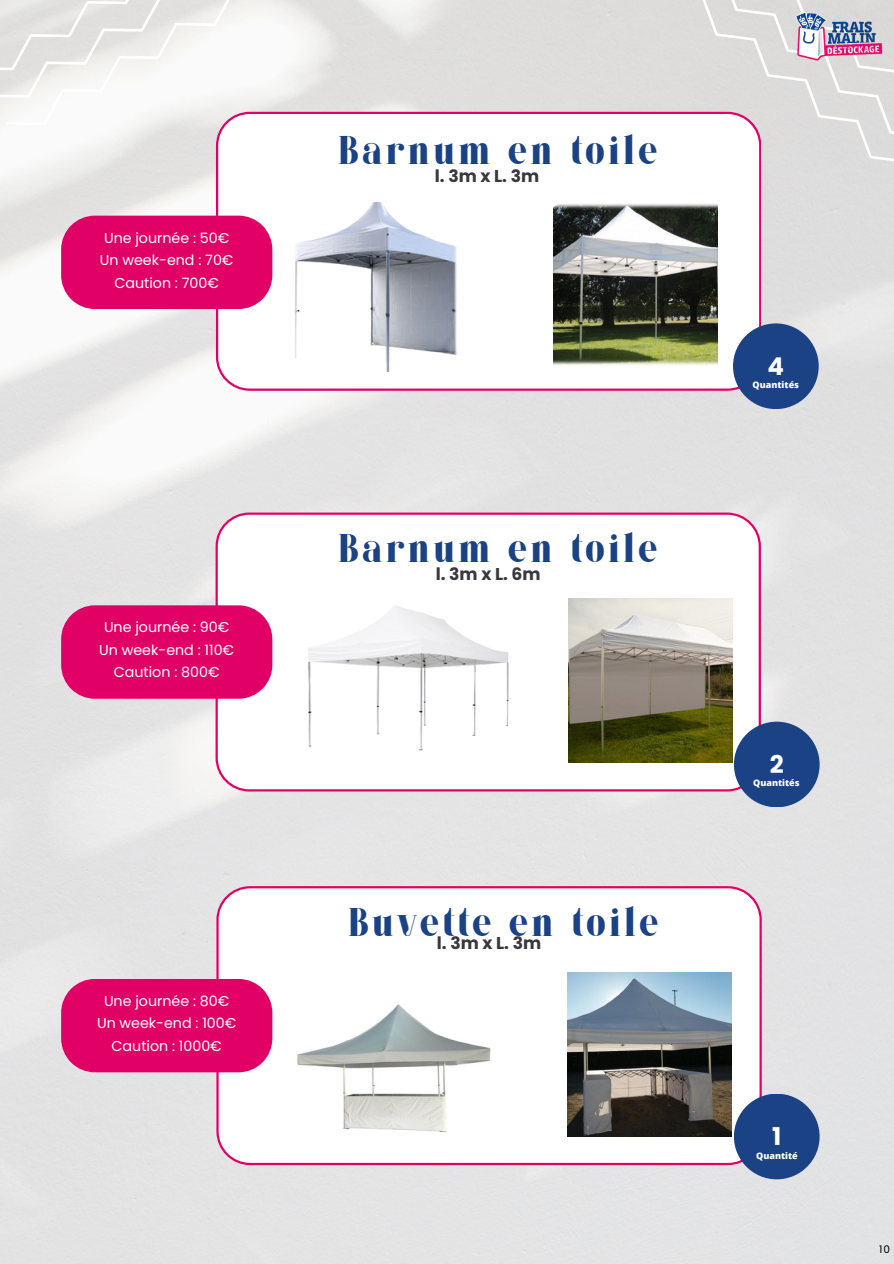
<style>
.page{position:relative;width:894px;height:1264px;background:#fff}
.page>*{position:absolute;margin:0;border:0;box-sizing:border-box;transform-origin:0 0}
.t1{font:700 48px "Kage";letter-spacing:.07em;color:#1a4285}
.t2{font:700 24.45px "Poppins";color:#fff}
.t3{font:700 17.1px "Poppins";letter-spacing:.105em;color:#3a383d}
.t4{font:14.25px/22.5px "Poppins";color:#fff;text-align:center}
.t5{font:10.5px "Poppins";color:#000}
.t6{font:800 9px "Open Sans";color:#fff}
</style>
<div class="page">
<img style="left:0;top:0;width:893px;height:1263px">
<svg style="left:216px;top:112px;width:544px;height:279px"></svg>
<svg style="left:0;top:0;width:244px;height:142px"></svg>
<div style="left:61px;top:216px;width:211px;height:93px;background:#e10065"></div>
<img style="left:553px;top:202px;width:164px;height:164px">
<img style="left:291px;top:202px;width:169px;height:169px">
<div style="left:732px;top:323px;width:86px;height:86px;background:#1a4285;border-radius:50%"></div>
<svg style="left:215px;top:512px;width:545px;height:279px"></svg>
<div style="left:61px;top:605px;width:211px;height:93px;background:#e10065"></div>
<img style="left:307px;top:577px;width:201px;height:201px">
<img style="left:568px;top:598px;width:164px;height:164px">
<div style="left:733px;top:721px;width:86px;height:86px;background:#1a4285;border-radius:50%"></div>
<svg style="left:216px;top:886px;width:545px;height:279px"></svg>
<div style="left:61px;top:978px;width:211px;height:94px;background:#e10065"></div>
<div style="left:733px;top:1093px;width:86px;height:86px;background:#1a4285;border-radius:50%"></div>
<img style="left:567px;top:972px;width:164px;height:164px">
<img style="left:296px;top:978px;width:195px;height:168px">
<svg style="left:689px;top:0;width:204px;height:179px"></svg>
<img style="left:783px;top:0;width:110px;height:78px">
<p class="t4" style="left:100px;top:226px;width:135px">Une journée : 50€<br>Un week-end : 70€<br>Caution : 700€</p>
<h1 class="t4" style="left:99px;top:616px;width:136px">Une journée : 90€<br>Un week-end : 110€<br>Caution : 800€</h1>
<p class="t4" style="left:97px;top:989px;width:141px">Une journée : 80€<br>Un week-end : 100€<br>Caution : 1000€</p>
<p class="t1" style="left:338px;top:120px;width:320px">Barnum en toile</p>
<p class="t3" style="left:434px;top:164px;width:106px">l.3mxL.3m</p>
<p class="t1" style="left:338px;top:518px;width:320px">Barnum en toile</p>
<p class="t3" style="left:435px;top:562px;width:106px">l.3mxL.6m</p>
<h2 class="t1" style="left:348px;top:891px;width:311px">Buvette en toile</h2>
<h1 class="t3" style="left:437px;top:930px;width:106px">l.3mxL.3m</h1>
<h2 class="t2" style="left:767px;top:349px;width:18px">4</h2>
<p class="t6" style="left:752px;top:378px;width:48px">Quantités</p>
<p class="t2" style="left:769px;top:747px;width:15px">2</p>
<p class="t6" style="left:753px;top:776px;width:48px">Quantités</p>
<p class="t2" style="left:772px;top:1119px;width:11px">1</p>
<p class="t6" style="left:756px;top:1149px;width:43px">Quantité</p>
<p class="t5" style="left:879px;top:1242px;width:12px">10</p>
</div>
